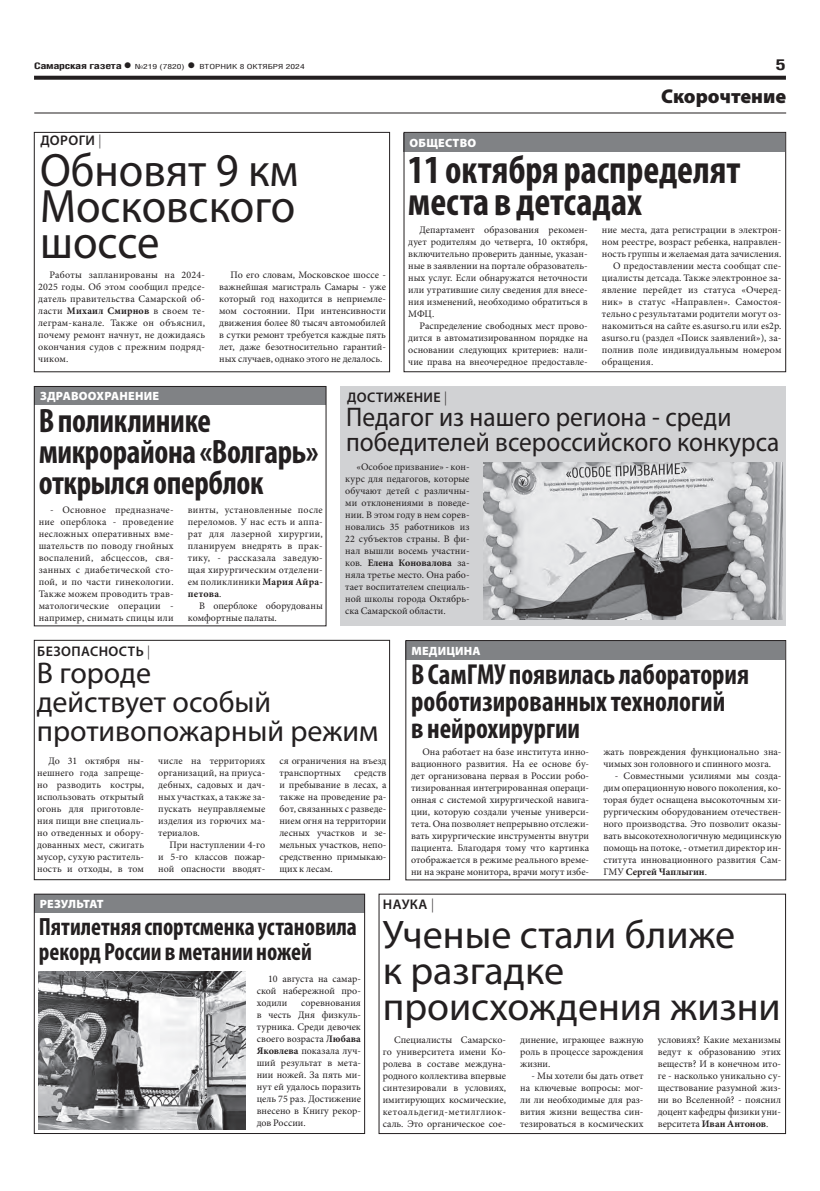
<style>
.page{position:relative;width:820px;height:1191px;background:#fff}
.page>*{position:absolute;margin:0;border:0;box-sizing:border-box;transform-origin:0 0}
.район_допблок_заголо{font:47px/36px "Myriad Pro";color:#231f20;scale:.95 1}
.район_допблок_заголо-2{font:40px/36px "Myriad Pro";color:#231f20}
.допблок_подзаголовок{font:700 condensed 40px/32px "Myriad Pro";color:#231f20;scale:.95 1}
.допблок_подзаголовок-2{font:700 condensed 34px/31px "Myriad Pro";letter-spacing:-.01em;color:#231f20;scale:.95 1}
.район_допблок_заголо-3{font:30px/29px "Myriad Pro";color:#231f20}
.допблок_подзаголовок-3{font:700 condensed 29px/27px "Myriad Pro";color:#231f20;scale:.95 1}
.район_допблок_заголо-4{font:27px/25px "Myriad Pro";color:#231f20;scale:.94 1}
.допблок_подзаголовок-4{font:700 condensed 25px/25px "Myriad Pro";color:#231f20;scale:.95 1}
.рубрика{font:900 20px "Myriad Pro";color:#231f20}
.t1{font:700 15px "Helios Cond";color:#231f20;scale:1.4 1}
.район_надзаголовок{font:600 14px "Myriad Pro";letter-spacing:.03em;color:#231f20}
.РУБРИКА-скорочтение{font:900 12px "Myriad Pro";letter-spacing:.02em;color:#fff}
.РУБРИКА-скорочтение-2{font:900 12px "Myriad Pro";letter-spacing:-.005em;color:#fff}
.ОСНОВНОЙ{font:10px/12px "Minion Pro";color:#231f20;text-align:justify}
.t2{font:700 9px "Helios Cond";letter-spacing:-.02em;color:#231f20;scale:1.4 1}
.t3{font:7px "Helios Cond";color:#231f20;scale:1.4 1}
.s1{font-size:16px}
.s2{font-weight:700;font-size:16px}
.s3{font-weight:300}
.s4{font-weight:700}
</style>
<div class="page">
<svg style="left:34px;top:76px;width:751px;height:4px;fill:#231f20"></svg>
<hr style="left:34px;top:113px;width:751px;height:1px;background:#231f20">
<div style="left:34px;top:640px;width:355px;height:240px;border:1px solid #231f20"></div>
<div style="left:34px;top:132px;width:355px;height:240px;border:1px solid #231f20"></div>
<div style="left:34px;top:386px;width:291px;height:19px;background:#808285"></div>
<div style="left:34px;top:386px;width:292px;height:240px;border:1px solid #231f20"></div>
<div style="left:340px;top:386px;width:445px;height:240px;background:#d1d2d4"></div>
<div style="left:403px;top:133px;width:381px;height:19px;background:#808285"></div>
<div style="left:403px;top:132px;width:382px;height:240px;border:1px solid #231f20"></div>
<div style="left:405px;top:641px;width:379px;height:19px;background:#808285"></div>
<div style="left:34px;top:894px;width:330px;height:19px;background:#808285"></div>
<div style="left:405px;top:640px;width:380px;height:240px;border:1px solid #231f20"></div>
<div style="left:34px;top:894px;width:331px;height:239px;border:1px solid #231f20"></div>
<img style="left:483px;top:463px;width:299px;height:156px">
<img style="left:38px;top:972px;width:207px;height:157px">
<p class="t2" style="left:34px;top:61px;width:71px">Самарская газета<span class="s1">•</span></p>
<p class="t3" style="left:135px;top:63px;width:123px">№219 (7820) <span class="s2">•</span> ВТОРНИК 8 ОКТЯБРЯ 2024</p>
<p class="t1" style="left:775px;top:55px;width:9px">5</p>
<p class="рубрика" style="left:660px;top:85px;width:127px">Скорочтение</p>
<p class="район_надзаголовок" style="left:40px;top:132px;width:62px">ДОРОГИ <span class="s3">|</span></p>
<p class="район_допблок_заголо" style="left:40px;top:151px;width:273px">Обновят 9 км<br>Московского</p>
<p class="район_допблок_заголо" style="left:40px;top:223px;width:127px">шоссе</p>
<p class="ОСНОВНОЙ" style="left:38px;top:269px;width:168px;text-indent:11px">Работы запланированы на 2024- 2025 годы. Об этом сообщил предсе&shy;датель правительства Самарской об&shy;ласти <span class="s4">Михаил Смирнов</span> в своем те&shy;леграм-канале. Также он объяснил, почему ремонт начнут, не дожидаясь окончания судов с прежним подряд&shy;чиком.</p>
<p class="ОСНОВНОЙ" style="left:219px;top:269px;width:168px;text-indent:11px">По его словам, Московское шоссе - важнейшая магистраль Самары - уже который год находится в неприемле&shy;мом состоянии. При интенсивности движения более 80 тысяч автомобилей в сутки ремонт требуется каждые пять лет, даже безотносительно гарантий&shy;ных случаев, однако этого не делалось.</p>
<p class="РУБРИКА-скорочтение" style="left:409px;top:136px;width:68px">ОБЩЕСТВО</p>
<p class="допблок_подзаголовок" style="left:408px;top:153px;width:351px">11 октября распределят места в детсадах</p>
<p class="ОСНОВНОЙ" style="left:408px;top:223px;width:181px;text-indent:11px">Департамент образования рекомен&shy;дует родителям до четверга, 10 октября, включительно проверить данные, указан&shy;ные в заявлении на портале образователь&shy;ных услуг. Если обнаружатся неточности или утратившие силу сведения для внесе&shy;ния изменений, необходимо обратиться в МФЦ.</p>
<p class="ОСНОВНОЙ" style="left:408px;top:319px;width:181px;text-indent:11px">Распределение свободных мест прово&shy;дится в автоматизированном порядке на основании следующих критериев: нали&shy;чие права на внеочередное предоставле-</p>
<p class="ОСНОВНОЙ" style="left:601px;top:223px;width:181px">ние места, дата регистрации в электрон&shy;ном реестре, возраст ребенка, направлен&shy;ность группы и желаемая дата зачисления.</p>
<p class="ОСНОВНОЙ" style="left:601px;top:259px;width:181px;text-indent:11px">О предоставлении места сообщат спе&shy;циалисты детсада. Также электронное за&shy;явление перейдет из статуса «Очеред&shy;ник» в статус «Направлен». Самостоя&shy;тельно с результатами родители могут оз&shy;накомиться на сайте es.asurso.ru или es2p. asurso.ru (раздел «Поиск заявлений»), за&shy;полнив поле индивидуальным номером обращения.</p>
<p class="РУБРИКА-скорочтение" style="left:40px;top:389px;width:120px">ЗДРАВООХРАНЕНИЕ</p>
<p class="допблок_подзаголовок-2" style="left:39px;top:405px;width:296px">В поликлинике микрорайона «Волгарь» открылся оперблок</p>
<p class="ОСНОВНОЙ" style="left:39px;top:504px;width:136px;text-indent:11px">- Основное предназначе&shy;ние оперблока - проведение несложных оперативных вме&shy;шательств по поводу гнойных воспалений, абсцессов, свя&shy;занных с диабетической сто&shy;пой, и по части гинекологии.<br>Также можем проводить трав&shy;матологические операции - например, снимать спицы или</p>
<p class="ОСНОВНОЙ" style="left:188px;top:504px;width:136px">винты, установленные после переломов. У нас есть и аппа&shy;рат для лазерной хирургии, планируем внедрять в прак&shy;тику, - рассказала заведую&shy;щая хирургическим отделени&shy;ем поликлиники <span class="s4">Мария Айра&shy;петова</span>.</p>
<p class="ОСНОВНОЙ" style="left:188px;top:600px;width:136px;text-indent:11px">В оперблоке оборудованы комфортные палаты.</p>
<p class="район_надзаголовок" style="left:37px;top:642px;width:114px">БЕЗОПАСНОСТЬ <span class="s3">|</span></p>
<p class="район_надзаголовок" style="left:347px;top:388px;width:101px">ДОСТИЖЕНИЕ <span class="s3">|</span></p>
<p class="район_допблок_заголо-4" style="left:346px;top:404px;width:462px">Педагог из нашего региона - среди победителей всероссийского конкурса</p>
<p class="ОСНОВНОЙ" style="left:345px;top:461px;width:126px;text-indent:11px">«Особое призвание» - кон&shy;курс для педагогов, которые обучают детей с различны&shy;ми отклонениями в поведе&shy;нии. В этом году в нем сорев&shy;новались 35 работников из 22 субъектов страны. В фи&shy;нал вышли восемь участни&shy;ков. <span class="s4">Елена Коновалова</span> за&shy;няла третье место. Она рабо&shy;тает воспитателем специаль&shy;ной школы города Октябрь&shy;ска Самарской области.</p>
<p class="РУБРИКА-скорочтение" style="left:411px;top:644px;width:71px">МЕДИЦИНА</p>
<p class="район_допблок_заголо-3" style="left:37px;top:658px;width:343px">В городе<br>действует особый противопожарный режим</p>
<p class="ОСНОВНОЙ" style="left:37px;top:755px;width:108px;text-indent:11px">До 31 октября ны&shy;нешнего года запреще&shy;но разводить костры, использовать открытый огонь для приготовле&shy;ния пищи вне специаль&shy;но отведенных и обору&shy;дованных мест, сжигать мусор, сухую раститель&shy;ность и отходы, в том</p>
<p class="ОСНОВНОЙ" style="left:158px;top:755px;width:108px">числе на территориях организаций, на приуса&shy;дебных, садовых и дач&shy;ных участках, а также за&shy;пускать неуправляемые изделия из горючих ма&shy;териалов.</p>
<p class="ОСНОВНОЙ" style="left:158px;top:839px;width:108px;text-indent:11px">При наступлении 4-го и 5-го классов пожар&shy;ной опасности вводят-</p>
<p class="ОСНОВНОЙ" style="left:279px;top:755px;width:108px">ся ограничения на въезд транспортных</p>
<p class="ОСНОВНОЙ" style="left:279px;top:767px;width:108px;text-indent:75px">средств и пребывание в лесах, а также на проведение ра&shy;бот, связанных с разведе&shy;нием огня на территории лесных участков и зе&shy;мельных участков, непо&shy;средственно примыкаю&shy;щих к лесам.</p>
<p class="допблок_подзаголовок-3" style="left:411px;top:660px;width:357px">В СамГМУ появилась лаборатория роботизированных технологий<br>в нейрохирургии</p>
<p class="ОСНОВНОЙ" style="left:411px;top:745px;width:179px;text-indent:11px">Она работает на базе института инно&shy;вационного развития. На ее основе бу&shy;дет организована первая в России робо&shy;тизированная интегрированная операци&shy;онная с системой хирургической навига&shy;ции, которую создали ученые универси&shy;тета. Она позволяет непрерывно отслежи&shy;вать хирургические инструменты внутри пациента. Благодаря тому что картинка отображается в режиме реального време&shy;ни на экране монитора, врачи могут избе-</p>
<p class="ОСНОВНОЙ" style="left:603px;top:745px;width:179px">жать повреждения функционально зна&shy;чимых зон головного и спинного мозга.</p>
<p class="ОСНОВНОЙ" style="left:603px;top:769px;width:179px;text-indent:11px">- Совместными усилиями мы созда&shy;дим операционную нового поколения, ко&shy;торая будет оснащена высокоточным хи&shy;рургическим оборудованием отечествен&shy;ного производства. Это позволит оказы&shy;вать высокотехнологичную медицинскую помощь на потоке, - отметил директор ин&shy;ститута инновационного развития Сам-ГМУ <span class="s4">Сергей Чаплыгин</span>.</p>
<p class="РУБРИКА-скорочтение-2" style="left:40px;top:897px;width:65px">РЕЗУЛЬТАТ</p>
<p class="район_надзаголовок" style="left:382px;top:896px;width:53px">НАУКА <span class="s3">|</span></p>
<p class="допблок_подзаголовок-4" style="left:39px;top:913px;width:336px">Пятилетняя спортсменка установила рекорд России в метании ножей</p>
<p class="район_допблок_заголо-2" style="left:382px;top:916px;width:399px">Ученые стали ближе<br>к разгадке происхождения жизни</p>
<p class="ОСНОВНОЙ" style="left:257px;top:973px;width:106px;text-indent:11px">10 августа на самар&shy;ской набережной про&shy;ходили</p>
<p class="ОСНОВНОЙ" style="left:257px;top:997px;width:106px;text-indent:44px">соревнования в честь Дня физкуль&shy;турника. Среди девочек своего возраста <span class="s4">Любава Яковлева</span> показала луч&shy;ший результат в мета&shy;нии ножей. За пять ми&shy;нут ей удалось поразить цель 75 раз. Достижение внесено в Книгу рекор&shy;дов России.</p>
<p class="ОСНОВНОЙ" style="left:382px;top:1033px;width:125px;text-indent:11px">Специалисты Самарско&shy;го университета имени Ко&shy;ролева в составе междуна&shy;родного коллектива впервые синтезировали в условиях, имитирующих космические, кетоальдегид-метилглиок&shy;саль. Это органическое сое-</p>
<p class="ОСНОВНОЙ" style="left:520px;top:1033px;width:125px">динение, играющее важную роль в процессе зарождения жизни.</p>
<p class="ОСНОВНОЙ" style="left:657px;top:1033px;width:125px">условиях? Какие механизмы ведут к образованию этих веществ? И в конечном ито&shy;ге - насколько уникально су&shy;ществование разумной жиз&shy;ни во Вселенной? - пояснил доцент кафедры физики уни&shy;верситета <span class="s4">Иван Антонов</span>.</p>
<p class="ОСНОВНОЙ" style="left:520px;top:1069px;width:125px;text-indent:11px">- Мы хотели бы дать ответ на ключевые вопросы: мог&shy;ли ли необходимые для раз&shy;вития жизни вещества син&shy;тезироваться в космических</p>
</div>
